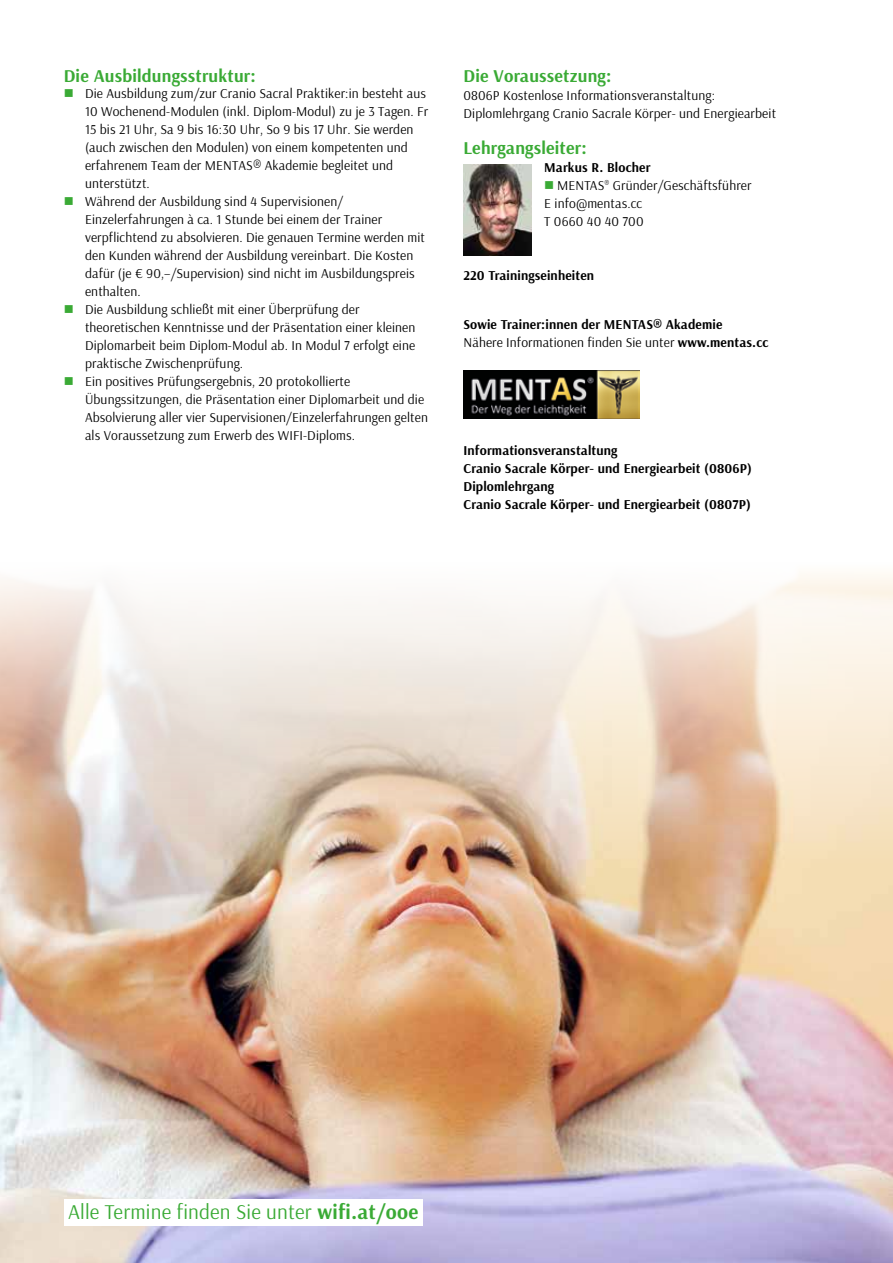
<style>
.page{position:relative;width:893px;height:1263px;background:#fff}
.page>*{position:absolute;margin:0;border:0;box-sizing:border-box;transform-origin:0 0}
.t1{font:21px "Arsenal";letter-spacing:.01em;color:#3aaa35}
.t2{font:700 18px "Arsenal";letter-spacing:.01em;color:#3aaa35}
.t3{font:13.5px/18px "Arsenal";letter-spacing:.01em;color:#000}
.t4{font:700 13.5px/18px "Arsenal";letter-spacing:.01em;color:#000}
.s1{font-weight:400}
.s2{font-weight:700}
</style>
<div class="page">
<img style="left:0;top:902px;width:893px;height:361px">
<svg style="left:0;top:574px;width:893px;height:328px"></svg>
<img style="left:463px;top:371px;width:177px;height:47px">
<img style="left:463px;top:165px;width:68px;height:91px">
<div style="left:64px;top:1199px;width:359px;height:27px;background:#fff"></div>
<h2 class="t2" style="left:64px;top:63px;width:194px">Die Ausbildungsstruktur:</h2>
<p class="t3" style="left:85px;top:84px;width:345px">Die Ausbildung zum/zur Cranio Sacral Praktiker:in besteht aus 10 Wochenend-Modulen (inkl. Diplom-Modul) zu je 3 Tagen. Fr 15 bis 21 Uhr, Sa 9 bis 16:30 Uhr, So 9 bis 17 Uhr. Sie werden (auch zwischen den Modulen) von einem kompetenten und erfahrenem Team der MENTAS® Akademie begleitet und unterstützt.<br>Während der Ausbildung sind 4 Supervisionen/ Einzelerfahrungen à ca. 1 Stunde bei einem der Trainer verpflichtend zu absolvieren. Die genauen Termine werden mit den Kunden während der Ausbildung vereinbart. Die Kosten dafür (je € 90,–/Supervision) sind nicht im Ausbildungspreis enthalten.<br>Die Ausbildung schließt mit einer Überprüfung der theoretischen Kenntnisse und der Präsentation einer kleinen Diplomarbeit beim Diplom-Modul ab. In Modul 7 erfolgt eine praktische Zwischenprüfung.<br>Ein positives Prüfungsergebnis, 20 protokollierte Übungssitzungen, die Präsentation einer Diplomarbeit und die Absolvierung aller vier Supervisionen/Einzelerfahrungen gelten als Voraussetzung zum Erwerb des WIFI-Diploms.</p>
<h2 class="t2" style="left:463px;top:63px;width:149px">Die Voraussetzung:</h2>
<p class="t3" style="left:463px;top:86px;width:314px">0806P Kostenlose Informationsveranstaltung:<br>Diplomlehrgang Cranio Sacrale Körper- und Energiearbeit</p>
<h2 class="t2" style="left:463px;top:136px;width:125px">Lehrgangsleiter:</h2>
<p class="t4" style="left:544px;top:159px;width:108px">Markus R. Blocher</p>
<p class="t3" style="left:557px;top:176px;width:196px">MENTAS<sup>®</sup> Gründer/Geschäftsführer</p>
<p class="t3" style="left:544px;top:194px;width:99px">E info@mentas.cc</p>
<p class="t3" style="left:544px;top:212px;width:101px">T 0660 40 40 700</p>
<p class="t4" style="left:463px;top:267px;width:132px">220 Trainingseinheiten</p>
<p class="t4" style="left:463px;top:315px;width:307px">Sowie Trainer:innen der MENTAS® Akademie<br><span class="s1">Nähere Informationen finden Sie unter</span> www.mentas.cc</p>
<p class="t4" style="left:463px;top:441px;width:290px">Informationsveranstaltung<br>Cranio Sacrale Körper- und Energiearbeit (0806P)<br>Diplomlehrgang<br>Cranio Sacrale Körper- und Energiearbeit (0807P)</p>
<h1 class="t1" style="left:68px;top:1198px;width:352px">Alle Termine finden Sie unter <span class="s2">wifi.at/ooe</span></h1>
</div>
